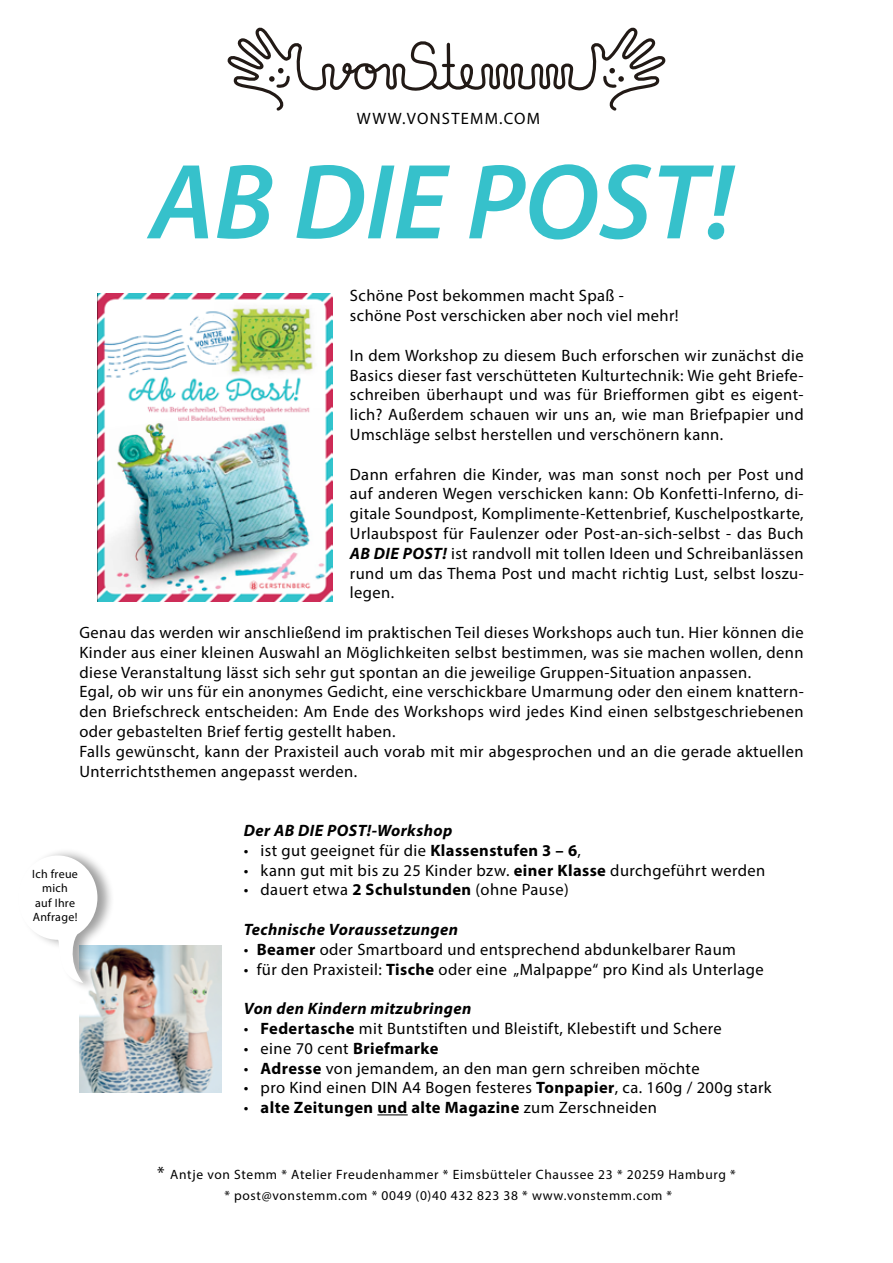
<style>
.page{position:relative;width:893px;height:1263px;background:#fff}
.page>*{position:absolute;margin:0;border:0;box-sizing:border-box;transform-origin:0 0}
.t1{font:italic 600 108px "Myriad Pro";color:#36c1cb}
.t2{font:16.5px/19.8px "Myriad Pro";letter-spacing:.025em;color:#000}
.t3{font:italic 700 16.5px "Myriad Pro";letter-spacing:.025em;color:#000}
.t4{font:700 16.5px "Myriad Pro";letter-spacing:.025em;color:#000}
.t5{font:16.5px "Myriad Pro";letter-spacing:.075em;color:#000}
.t6{font:13.5px/21px "Myriad Pro";letter-spacing:.05em;color:#000;text-align:center}
.t7{font:12px/14.4px "Myriad Pro";letter-spacing:.025em;color:#000;text-align:center}
.s1{font-weight:700;font-style:italic}
.s2{font-weight:700}
.s3{font-weight:400}
.s4{font-size:18px}
</style>
<div class="page">
<hr style="left:377px;top:1114px;width:31px;height:1px;background:#000">
<svg style="left:228px;top:28px;width:437px;height:83px"></svg>
<img style="left:98px;top:293px;width:234px;height:308px">
<img style="left:79px;top:946px;width:143px;height:146px">
<div style="left:17px;top:848px;width:98px;height:145px;background:#000;opacity:.38"></div>
<svg style="left:18px;top:855px;width:79px;height:128px"></svg>
<p class="t5" style="left:357px;top:108px;width:185px">WWW.VONSTEMM.COM</p>
<h1 class="t1" style="left:150px;top:133px;width:585px">AB DIE POST!</h1>
<p class="t2" style="left:350px;top:286px;width:330px">Schöne Post bekommen macht Spaß - schöne Post verschicken aber noch viel mehr!</p>
<p class="t2" style="left:350px;top:345px;width:455px;text-align:justify">In dem Workshop zu diesem Buch erforschen wir zunächst die Basics dieser fast verschütteten Kulturtechnik: Wie geht Briefe&shy;schreiben überhaupt und was für Briefformen gibt es eigent&shy;lich? Außerdem schauen wir uns an, wie man Briefpapier und Umschläge selbst herstellen und verschönern kann.</p>
<p class="t2" style="left:350px;top:464px;width:455px;text-align:justify">Dann erfahren die Kinder, was man sonst noch per Post und auf anderen Wegen verschicken kann: Ob Konfetti-Inferno, di&shy;gitale Soundpost, Komplimente-Kettenbrief, Kuschelpostkarte, Urlaubspost für Faulenzer oder Post-an-sich-selbst - das Buch <span class="s1">AB DIE POST!</span> ist randvoll mit tollen Ideen und Schreibanlässen rund um das Thema Post und macht richtig Lust, selbst loszu&shy;legen.</p>
<p class="t2" style="left:79px;top:622px;width:726px">Genau das werden wir anschließend im praktischen Teil dieses Workshops auch tun. Hier können die Kinder aus einer kleinen Auswahl an Möglichkeiten selbst bestimmen, was sie machen wollen, denn diese Veranstaltung lässt sich sehr gut spontan an die jeweilige Gruppen-Situation anpassen.<br>Egal, ob wir uns für ein anonymes Gedicht, eine verschickbare Umarmung oder den einem knattern&shy;den Briefschreck entscheiden: Am Ende des Workshops wird jedes Kind einen selbstgeschriebenen oder gebastelten Brief fertig gestellt haben.<br>Falls gewünscht, kann der Praxisteil auch vorab mit mir abgesprochen und an die gerade aktuellen Unterrichtsthemen angepasst werden.</p>
<p class="t7" style="left:32px;top:866px;width:47px">Ich freue mich<br>auf Ihre<br>Anfrage!</p>
<p class="t3" style="left:244px;top:820px;width:210px">Der AB DIE POST!-Workshop</p>
<p class="t2" style="left:244px;top:840px;width:339px">• ist gut geeignet für die <span class="s2">Klassenstufen 3 – 6</span>,</p>
<p class="t2" style="left:244px;top:860px;width:523px">• kann gut mit bis zu 25 Kinder bzw. <span class="s2">einer Klasse</span> durchgeführt werden</p>
<p class="t2" style="left:244px;top:880px;width:326px">• dauert etwa <span class="s2">2 Schulstunden</span> (ohne Pause)</p>
<p class="t3" style="left:244px;top:919px;width:216px">Technische Voraussetzungen</p>
<p class="t2" style="left:244px;top:939px;width:494px">• <span class="s2">Beamer</span> oder Smartboard und entsprechend abdunkelbarer Raum</p>
<p class="t2" style="left:244px;top:959px;width:521px">• für den Praxisteil: <span class="s2">Tische</span> oder eine „Malpappe“ pro Kind als Unterlage</p>
<p class="t3" style="left:244px;top:998px;width:229px">Von den Kindern mitzubringen</p>
<p class="t2" style="left:244px;top:1018px;width:480px">• <span class="s2">Federtasche</span> mit Buntstiften und Bleistift, Klebestift und Schere</p>
<p class="t2" style="left:244px;top:1038px;width:196px">• eine 70 cent <span class="s2">Briefmarke</span></p>
<p class="t2" style="left:244px;top:1058px;width:457px">• <span class="s2">Adresse</span> von jemandem, an den man gern schreiben möchte</p>
<p class="t2" style="left:244px;top:1078px;width:529px">• pro Kind einen DIN A4 Bogen festeres <span class="s2">Tonpapier</span>, ca. 160g / 200g stark</p>
<p class="t4" style="left:244px;top:1097px;width:415px"><span class="s3">•</span> alte Zeitungen und alte Magazine <span class="s3">zum Zerschneiden</span></p>
<p class="t6" style="left:157px;top:1164px;width:580px"><span class="s4">*</span> Antje von Stemm * Atelier Freudenhammer * Eimsbütteler Chaussee 23 * 20259 Hamburg * * post@vonstemm.com * 0049 (0)40 432 823 38 * www.vonstemm.com *</p>
</div>
